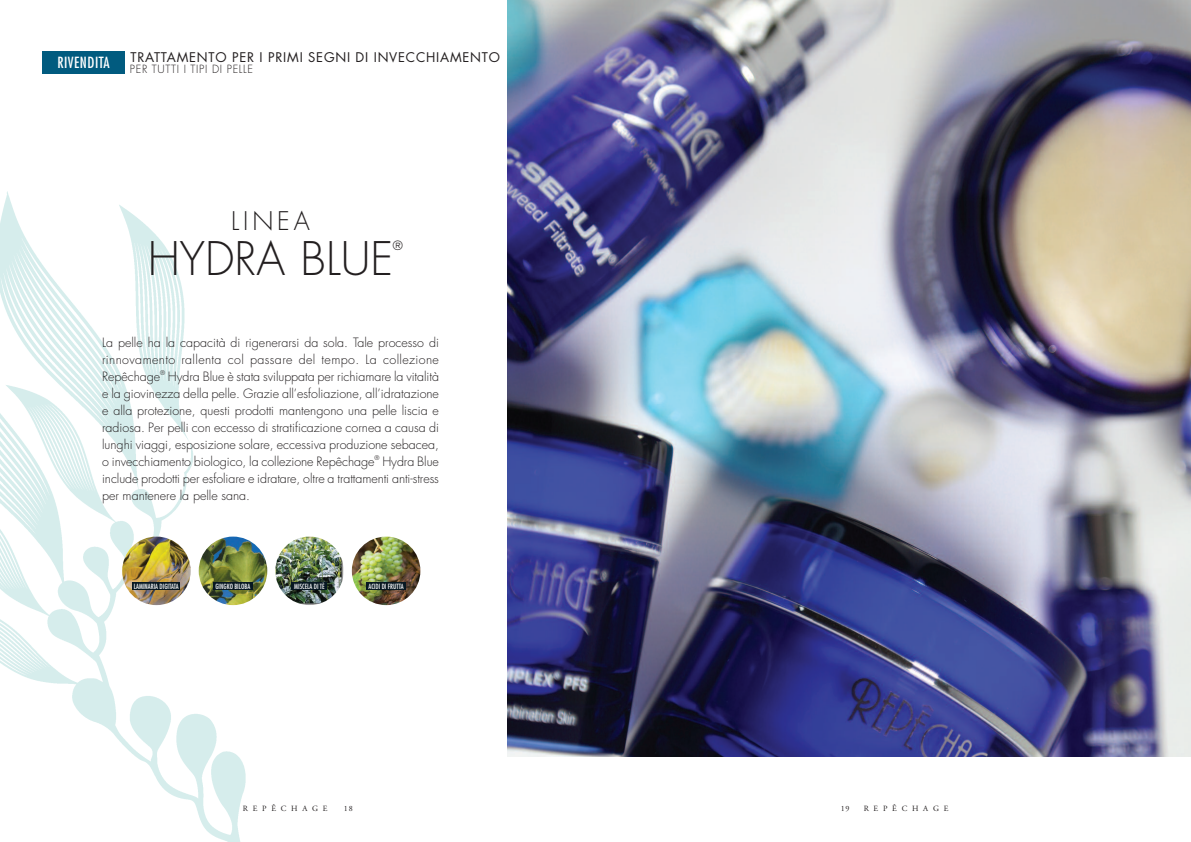
<style>
.page{position:relative;width:1191px;height:842px;background:#fff}
.page>*{position:absolute;margin:0;border:0;box-sizing:border-box;transform-origin:0 0}
.t1{font:300 45px "Futura Std";color:#231f20}
.t2{font:300 25px "Futura Std";letter-spacing:.155em;color:#231f20}
.t3{font:condensed 15px "Futura Std";letter-spacing:.035em;color:#fff}
.t4{font:13px "Futura Std";letter-spacing:.06em;color:#231f20}
.t5{font:300 12.5px/17px "Futura Std";letter-spacing:-.005em;color:#231f20;text-align:justify}
.t6{font:300 11px "Futura Std";letter-spacing:.06em;color:#231f20}
.t7{font:8px "Adobe Garamond Pro";letter-spacing:.6em;color:#231f20}
.t8{font:condensed 7px "Futura Std";color:#fff}
</style>
<div class="page">
<img style="left:0;top:192px;width:291px;height:650px">
<img style="left:507px;top:0;width:684px;height:757px">
<img style="left:122px;top:537px;width:69px;height:68px;border-radius:50%">
<div style="left:133px;top:582px;width:47px;height:8px;background:#071822"></div>
<img style="left:199px;top:537px;width:68px;height:68px;border-radius:50%">
<div style="left:213px;top:582px;width:40px;height:8px;background:#071822"></div>
<img style="left:275px;top:537px;width:69px;height:68px;border-radius:50%">
<div style="left:292px;top:582px;width:35px;height:8px;background:#071822"></div>
<img style="left:352px;top:537px;width:68px;height:68px;border-radius:50%">
<div style="left:366px;top:582px;width:40px;height:8px;background:#071822"></div>
<div style="left:43px;top:51px;width:82px;height:23px;background:#015b7f"></div>
<p class="t3" style="left:57px;top:56px;width:54px">RIVENDITA</p>
<p class="t4" style="left:130px;top:51px;width:371px">TRATTAMENTO PER I PRIMI SEGNI DI INVECCHIAMENTO</p>
<p class="t6" style="left:130px;top:64px;width:125px">PER TUTTI I TIPI DI PELLE</p>
<h2 class="t2" style="left:231px;top:209px;width:80px">LINEA</h2>
<h1 class="t1" style="left:148px;top:238px;width:247px">HYDRA BLUE</h1>
<p class="t5" style="left:393px;top:238px;width:11px">®</p>
<p class="t5" style="left:102px;top:334px;width:338px">La pelle ha la capacità di rigenerarsi da sola. Tale processo di rinnovamento rallenta col passare del tempo. La collezione Repêchage<sup>®</sup> Hydra Blue è stata sviluppata per richiamare la vitalità e la giovinezza della pelle. Grazie all’esfoliazione, all’idratazione e alla protezione, questi prodotti mantengono una pelle liscia e radiosa. Per pelli con eccesso di stratificazione cornea a causa di lunghi viaggi, esposizione solare, eccessiva produzione sebacea, o invecchiamento biologico, la collezione Repêchage<sup>®</sup> Hydra Blue include prodotti per esfoliare e idratare, oltre a trattamenti anti-stress per mantenere la pelle sana.</p>
<p class="t8" style="left:134px;top:583px;width:46px">LAMINARIA DIGITATA</p>
<p class="t8" style="left:215px;top:583px;width:36px">GINGKO BILOBA</p>
<p class="t8" style="left:294px;top:583px;width:32px">MISCELA DI TÈ</p>
<p class="t8" style="left:368px;top:583px;width:37px">ACIDI DI FRUTTA</p>
<p class="t7" style="left:243px;top:805px;width:86px">REPÊCHAGE</p>
<p class="t7" style="left:344px;top:805px;width:10px">18</p>
<p class="t7" style="left:840px;top:805px;width:10px">19</p>
<p class="t7" style="left:863px;top:805px;width:86px">REPÊCHAGE</p>
</div>
